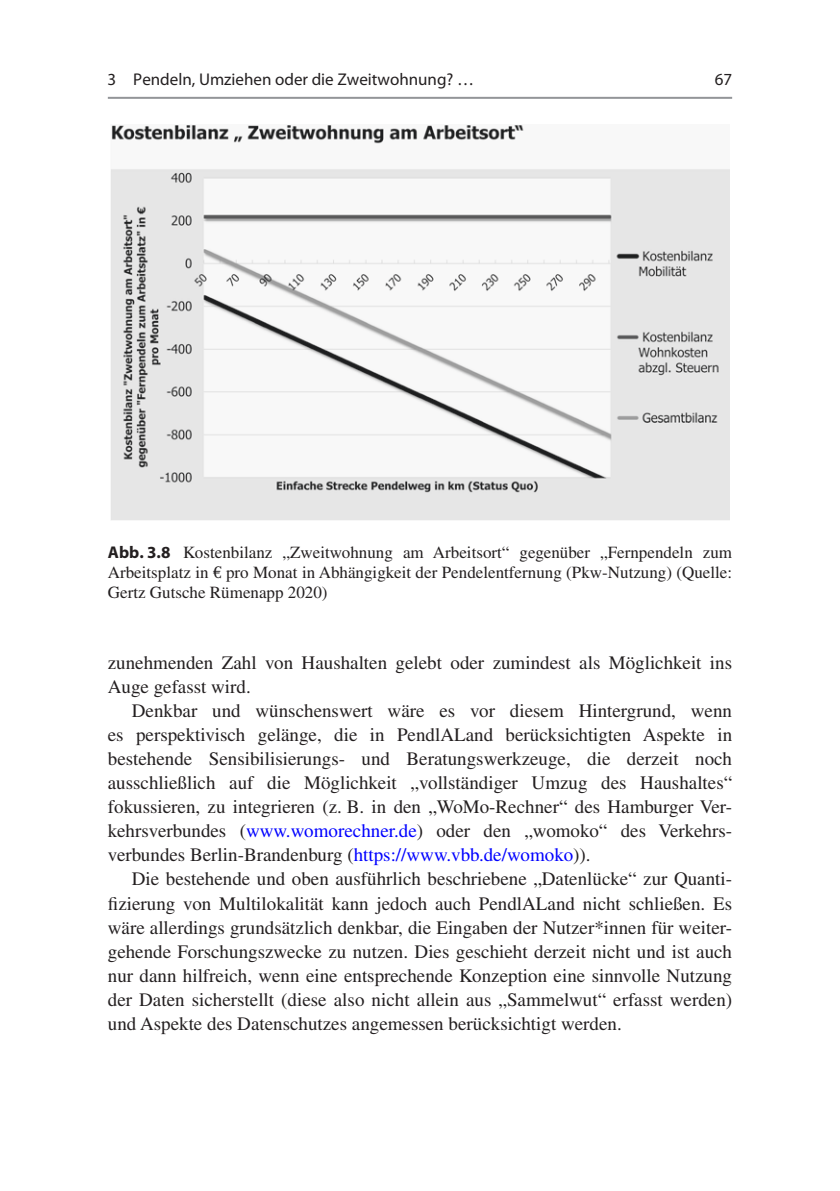
<style>
.page{position:relative;width:840px;height:1191px;background:#fff}
.page>*{position:absolute;margin:0;border:0;box-sizing:border-box;transform-origin:0 0}
.t1{font:19px/24px "Times";color:#231f20;text-align:justify}
.t2{font:17px/20px "Times";color:#231f20;text-align:justify}
.t3{font:17px "Myriad Pro Regular 4";color:#231f20}
.t4{font:17px "Myriad Pro";color:#231f20}
.s1{font-family:"Myriad Pro";font-weight:700}
.s2{font-family:"Euro Serif Std"}
.s3{color:#00f}
</style>
<div class="page">
<hr style="left:108px;top:97px;width:623px;height:2px;background:#939598">
<img style="left:111px;top:125px;width:618px;height:395px">
<p class="t3" style="left:107px;top:69px;width:368px">3 Pendeln, Umziehen oder die Zweitwohnung? …</p>
<p class="t4" style="left:714px;top:69px;width:19px">67</p>
<p class="t2" style="left:108px;top:542px;width:625px"><span class="s1">Abb. 3.8</span> Kostenbilanz „Zweitwohnung am Arbeitsort“ gegenüber „Fernpendeln zum Arbeitsplatz in <span class="s2">€</span> pro Monat in Abhängigkeit der Pendelentfernung (Pkw-Nutzung) (Quelle:<br>Gertz Gutsche Rümenapp 2020)</p>
<p class="t1" style="left:108px;top:651px;width:625px">zunehmenden Zahl von Haushalten gelebt oder zumindest als Möglichkeit ins<br>Auge gefasst wird.</p>
<p class="t1" style="left:108px;top:699px;width:625px;text-indent:24px">Denkbar und wünschenswert wäre es vor diesem Hintergrund, wenn es perspektivisch gelänge, die in PendlALand berücksichtigten Aspekte in bestehende Sensibilisierungs- und Beratungswerkzeuge, die derzeit noch ausschließlich auf die Möglichkeit „vollständiger Umzug des Haushaltes“ fokussieren, zu integrieren (z. B. in den „WoMo-Rechner“ des Hamburger Ver&shy;kehrsverbundes (<span class="s3">www.womorechner.de</span>) oder den „womoko“ des Verkehrs&shy;verbundes Berlin-Brandenburg (<span class="s3">https://www.vbb.de/womoko</span>)).</p>
<p class="t1" style="left:108px;top:867px;width:625px;text-indent:24px">Die bestehende und oben ausführlich beschriebene „Datenlücke“ zur Quanti&shy;fizierung von Multilokalität kann jedoch auch PendlALand nicht schließen. Es wäre allerdings grundsätzlich denkbar, die Eingaben der Nutzer*innen für weiter&shy;gehende Forschungszwecke zu nutzen. Dies geschieht derzeit nicht und ist auch nur dann hilfreich, wenn eine entsprechende Konzeption eine sinnvolle Nutzung der Daten sicherstellt (diese also nicht allein aus „Sammelwut“ erfasst werden) und Aspekte des Datenschutzes angemessen berücksichtigt werden.</p>
</div>
